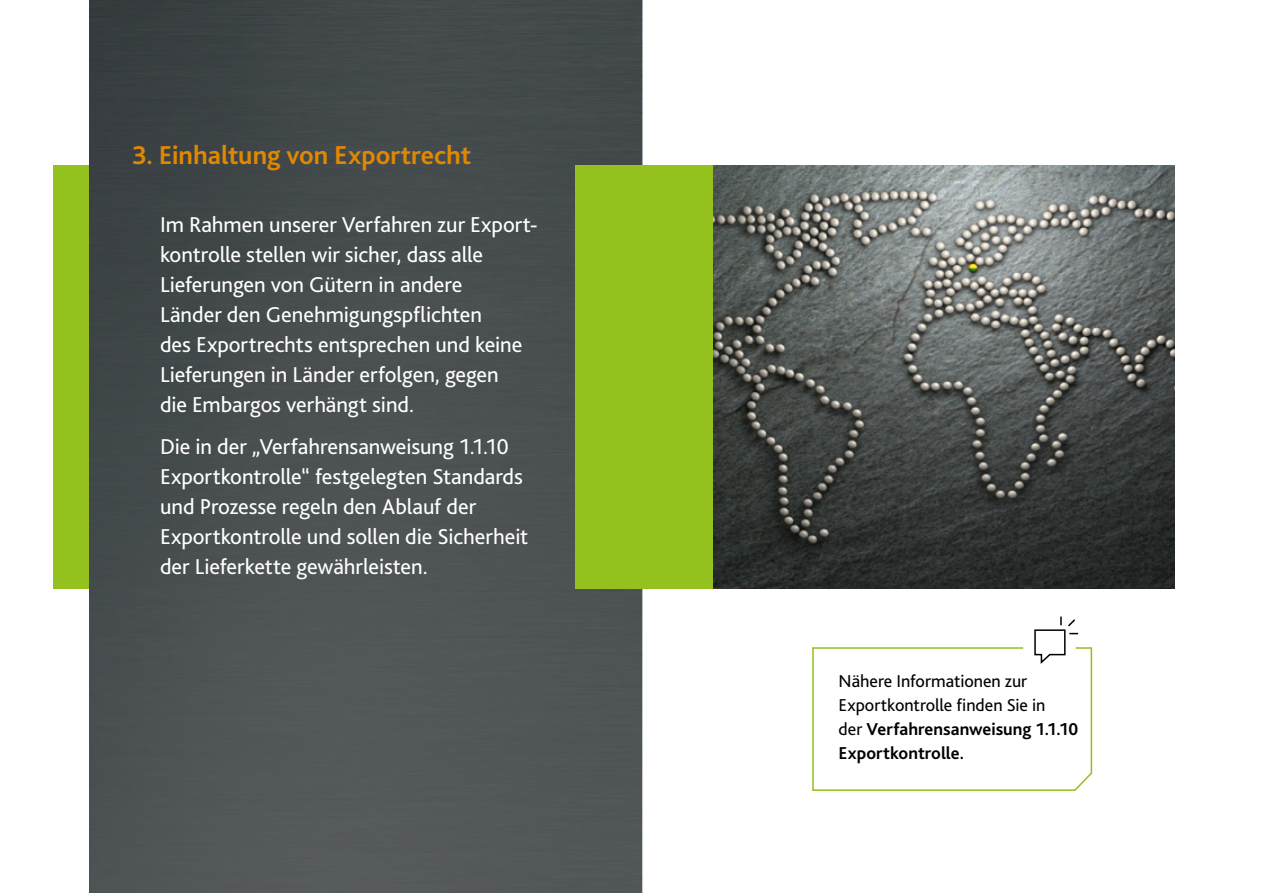
<style>
.page{position:relative;width:1263px;height:893px;background:#fff}
.page>*{position:absolute;margin:0;border:0;box-sizing:border-box;transform-origin:0 0}
.t1{font:700 27px "Bliss 2";color:#e18800}
.t2{font:22.5px/30px "Bliss 2";letter-spacing:-.005em;color:#fff}
.t3{font:18px/24px "Bliss 2";color:#000}
.s1{font-weight:700}
</style>
<div class="page">
<div style="left:53px;top:165px;width:62px;height:423px;background:#95c11f"></div>
<img style="left:89px;top:0;width:553px;height:893px">
<div style="left:576px;top:165px;width:138px;height:423px;background:#95c11f"></div>
<img style="left:714px;top:165px;width:460px;height:423px">
<svg style="left:812px;top:617px;width:281px;height:174px"></svg>
<p class="t1" style="left:132px;top:139px;width:340px">3. Einhaltung von Exportrecht</p>
<p class="t2" style="left:160px;top:209px;width:379px">Im Rahmen unserer Verfahren zur Export&shy;kontrolle stellen wir sicher, dass alle Lieferungen von Gütern in andere<br>Länder den Genehmigungspflichten<br>des Exportrechts entsprechen und keine Lieferungen in Länder erfolgen, gegen<br>die Embargos verhängt sind.</p>
<p class="t2" style="left:160px;top:431px;width:370px">Die in der „Verfahrensanweisung 1.1.10<br>Exportkontrolle“ festgelegten Standards und Prozesse regeln den Ablauf der Exportkontrolle und sollen die Sicherheit der Lieferkette gewährleisten.</p>
<p class="t3" style="left:839px;top:668px;width:241px">Nähere Informationen zur<br>Exportkontrolle finden Sie in<br>der <span class="s1">Verfahrensanweisung 1.1.10<br>Exportkontrolle.</span></p>
</div>
